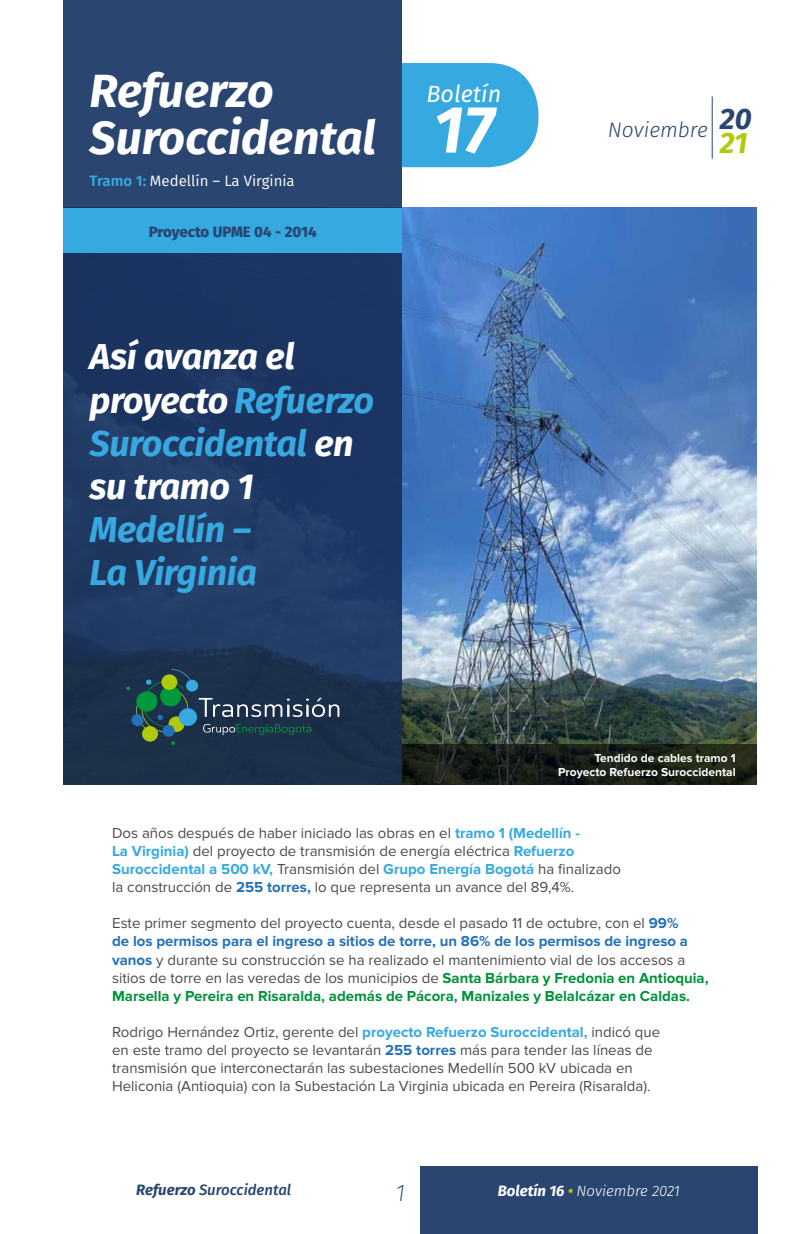
<style>
.page{position:relative;width:808px;height:1234px;background:#fff}
.page>*{position:absolute;margin:0;border:0;box-sizing:border-box;transform-origin:0 0}
.t1{font:italic 700 66.6px "Fira Sans";color:#fff}
.t2{font:italic 700 46.5px/46.8px "Fira Sans";color:#fff}
.t3{font:italic 700 36px/43.2px "Fira Sans";letter-spacing:-.01em;color:#fff}
.t4{font:italic 700 36px/43.2px "Fira Sans";letter-spacing:-.01em;color:#38a8e0}
.t5{font:italic 700 29.55px "Fira Sans";color:#afca0b}
.t6{font:italic 200 24px "Fira Sans";color:#294570}
.t7{font:italic 23.4px "Fira Sans";color:#fff}
.t8{font:italic 300 21px "Fira Sans";color:#294570}
.t9{font:15px/18px "Proxima Nova";color:#4a4a49}
.t10{font:15px "Fira Sans";color:#fff}
.t11{font:italic 300 15px "Fira Sans";color:#fff}
.t12{font:italic 500 15px "Fira Sans";color:#294570}
.t13{font:800 15px "Fira Sans";letter-spacing:-.005em;color:#294570}
.t14{font:700 12px/13.5px "Proxima Nova";color:#fff;text-align:right}
.s1{font-weight:600;color:#36a9e1}
.s2{color:#38a8e0}
.s3{font-weight:700;color:#36a9e1}
.s4{font-weight:700;color:#2471b8}
.s5{font-weight:700;color:#00923a}
.s6{font-weight:700}
.s7{font-weight:700;color:#afca0b}
</style>
<div class="page">
<div style="left:420px;top:1165px;width:338px;height:68px;background:#294570"></div>
<img style="left:402px;top:208px;width:355px;height:536px">
<svg style="left:402px;top:744px;width:355px;height:40px;background:#191f16"></svg>
<svg style="left:64px;top:0;width:338px;height:784px;background:#213a64"></svg>
<div style="left:402px;top:63px;width:136px;height:104px;background:#36a9e1"></div>
<div style="left:131px;top:714px;width:13px;height:11px;background:#2471b8;border-radius:50%"></div>
<svg style="left:126px;top:686px;width:4px;height:4px"></svg>
<svg style="left:136px;top:668px;width:203px;height:77px;background:#294753"></svg>
<div style="left:64px;top:208px;width:338px;height:44px;background:#36a9e1"></div>
<hr style="left:712px;top:96px;width:1px;height:63px;background:#294570">
<h2 class="t2" style="left:90px;top:64px;width:288px">Refuerzo<br>Suroccidental</h2>
<h3 class="t7" style="left:426px;top:76px;width:76px">Boletín</h3>
<h1 class="t1" style="left:433px;top:73px;width:62px">17</h1>
<p class="t10" style="left:90px;top:169px;width:207px"><span class="s1">Tramo 1:</span> Medellín – La Virginia</p>
<p class="t13" style="left:149px;top:219px;width:170px">Proyecto UPME 04 - 2014</p>
<h3 class="t3" style="left:90px;top:332px;width:286px">Así avanza el proyecto <span class="s2">Refuerzo<br>Suroccidental</span> en su tramo 1</h3>
<h3 class="t4" style="left:90px;top:505px;width:169px">Medellín –<br>La Virginia</h3>
<h3 class="t8" style="left:608px;top:115px;width:145px">Noviembre <sup>20</sup></h3>
<h3 class="t5" style="left:720px;top:118px;width:29px">21</h3>
<p class="t14" style="left:558px;top:751px;width:179px">Tendido de cables tramo 1<br>Proyecto Refuerzo Suroccidental</p>
<p class="t9" style="left:112px;top:824px;width:510px">Dos años después de haber iniciado las obras en el <span class="s3">tramo 1 (Medellín -<br>La Virginia)</span> del proyecto de transmisión de energía eléctrica <span class="s3">Refuerzo Suroccidental a 500 kV,</span> Transmisión del <span class="s3">Grupo Energía Bogotá</span> ha finalizado la construcción de <span class="s4">255 torres,</span> lo que representa un avance del 89,4%.</p>
<p class="t9" style="left:112px;top:914px;width:598px">Este primer segmento del proyecto cuenta, desde el pasado 11 de octubre, con el <span class="s4">99%<br>de los permisos para el ingreso a sitios de torre, un 86% de los permisos de ingreso a vanos</span> y durante su construcción se ha realizado el mantenimiento vial de los accesos a sitios de torre en las veredas de los municipios de <span class="s5">Santa Bárbara y Fredonia en Antioquia, Marsella y Pereira en Risaralda, además de Pácora, Manizales y Belalcázar en Caldas.</span></p>
<p class="t9" style="left:112px;top:1022px;width:550px">Rodrigo Hernández Ortiz, gerente del <span class="s3">proyecto Refuerzo Suroccidental,</span> indicó que en este tramo del proyecto se levantarán <span class="s4">255 torres</span> más para tender las líneas de transmisión que interconectarán las subestaciones Medellín 500 kV ubicada en Heliconia (Antioquia) con la Subestación La Virginia ubicada en Pereira (Risaralda).</p>
<p class="t12" style="left:136px;top:1177px;width:156px"><span class="s6">Refuerzo</span> Suroccidental</p>
<h3 class="t6" style="left:396px;top:1175px;width:11px">1</h3>
<p class="t11" style="left:498px;top:1180px;width:184px"><span class="s6">Boletín 16</span> <span class="s7">•</span> Noviembre 2021</p>
</div>
